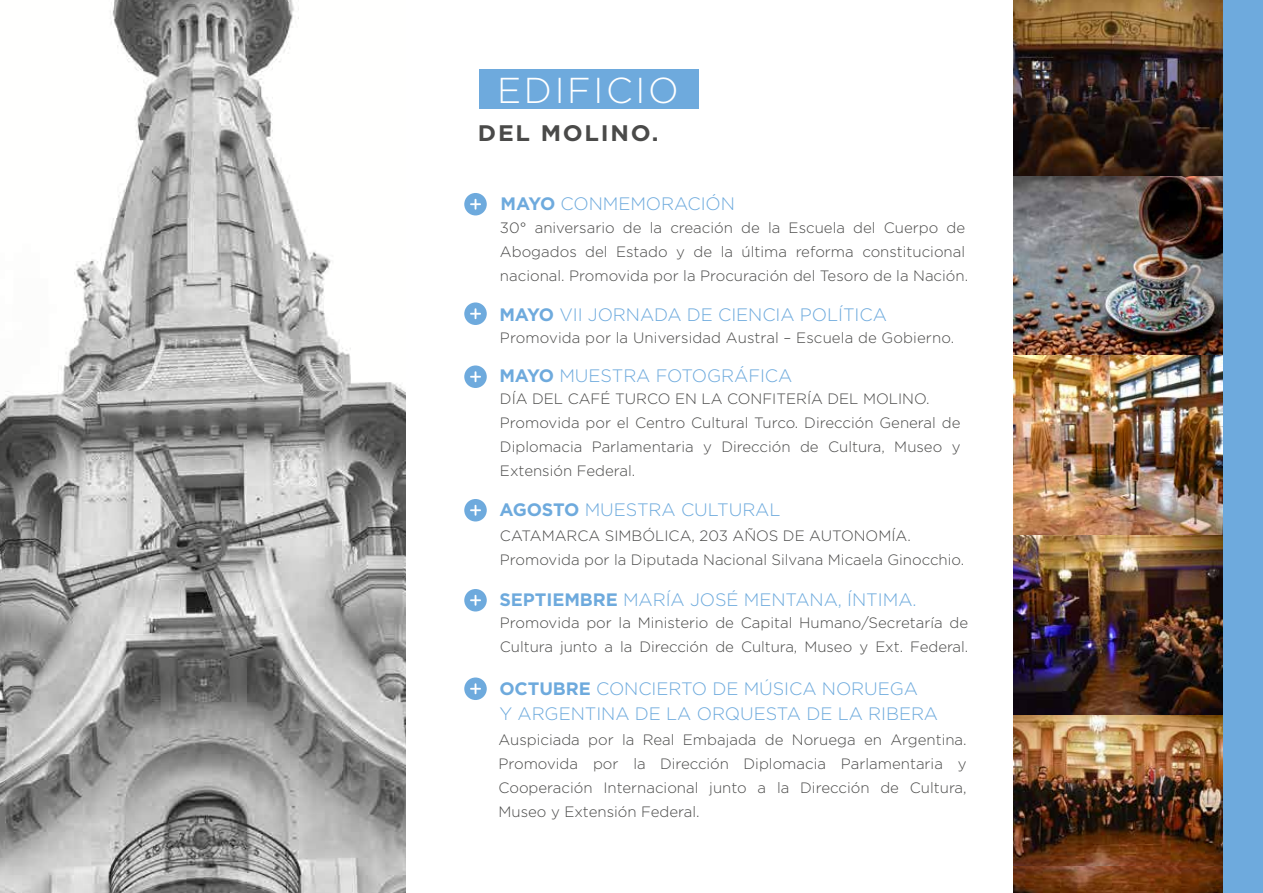
<style>
.page{position:relative;width:1263px;height:893px;background:#fff}
.page>*{position:absolute;margin:0;border:0;box-sizing:border-box;transform-origin:0 0}
.t1{font:300 36px "Gotham";letter-spacing:.075em;color:#fff}
.t2{font:700 22.5px "Gotham";letter-spacing:.075em;color:#4a4a49;scale:1.04 1}
.t3{font:300 18px/25.5px "Gotham";letter-spacing:-.005em;color:#6eaadd}
.t4{font:300 15px/24px "Gotham";color:#4a4a49}
.s1{font-weight:700}
</style>
<div class="page">
<img style="left:1013px;top:0;width:210px;height:861px">
<img style="left:1013px;top:861px;width:210px;height:32px">
<div style="left:479px;top:70px;width:219px;height:39px;background:#6eaadd"></div>
<svg style="left:464px;top:302px;width:23px;height:23px"></svg>
<svg style="left:464px;top:365px;width:23px;height:23px"></svg>
<svg style="left:464px;top:499px;width:23px;height:22px"></svg>
<svg style="left:464px;top:589px;width:23px;height:22px"></svg>
<svg style="left:464px;top:677px;width:23px;height:23px"></svg>
<svg style="left:464px;top:193px;width:23px;height:22px"></svg>
<div style="left:1223px;top:0;width:40px;height:893px;background:#6eaadd"></div>
<svg style="left:0;top:0;width:405px;height:893px"></svg>
<h1 class="t1" style="left:497px;top:67px;width:183px">EDIFICIO</h1>
<h2 class="t2" style="left:478px;top:118px;width:175px">DEL MOLINO.</h2>
<p class="t3" style="left:501px;top:191px;width:236px"><span class="s1">MAYO</span> CONMEMORACIÓN</p>
<p class="t4" style="left:500px;top:216px;width:470px">30° aniversario de la creación de la Escuela del Cuerpo de<br>Abogados del Estado y de la última reforma constitucional nacional. Promovida por la Procuración del Tesoro de la Nación.</p>
<p class="t3" style="left:499px;top:301px;width:389px"><span class="s1">MAYO</span> VII JORNADA DE CIENCIA POLÍTICA</p>
<p class="t4" style="left:500px;top:325px;width:456px">Promovida por la Universidad Austral – Escuela de Gobierno.</p>
<p class="t3" style="left:499px;top:363px;width:294px"><span class="s1">MAYO</span> MUESTRA FOTOGRÁFICA</p>
<p class="t4" style="left:500px;top:387px;width:462px">DÍA DEL CAFÉ TURCO EN LA CONFITERÍA DEL MOLINO.<br>Promovida por el Centro Cultural Turco. Dirección General de Diplomacia Parlamentaria y Dirección de Cultura, Museo y Extensión Federal.</p>
<p class="t3" style="left:499px;top:496px;width:283px"><span class="s1">AGOSTO</span> MUESTRA CULTURAL</p>
<p class="t4" style="left:500px;top:523px;width:466px">CATAMARCA SIMBÓLICA, 203 AÑOS DE AUTONOMÍA.<br>Promovida por la Diputada Nacional Silvana Micaela Ginocchio.</p>
<p class="t3" style="left:499px;top:586px;width:419px"><span class="s1">SEPTIEMBRE</span> MARÍA JOSÉ MENTANA, ÍNTIMA.</p>
<p class="t4" style="left:500px;top:610px;width:470px">Promovida por la Ministerio de Capital Humano/Secretaría de<br>Cultura junto a la Dirección de Cultura, Museo y Ext. Federal.</p>
<p class="t3" style="left:499px;top:675px;width:440px"><span class="s1">OCTUBRE</span> CONCIERTO DE MÚSICA NORUEGA<br>Y ARGENTINA DE LA ORQUESTA DE LA RIBERA</p>
<p class="t4" style="left:498px;top:727px;width:470px;text-align:justify">Auspiciada por la Real Embajada de Noruega en Argentina.<br>Promovida por la Dirección Diplomacia Parlamentaria y Cooperación Internacional junto a la Dirección de Cultura, Museo y Extensión Federal.</p>
</div>
